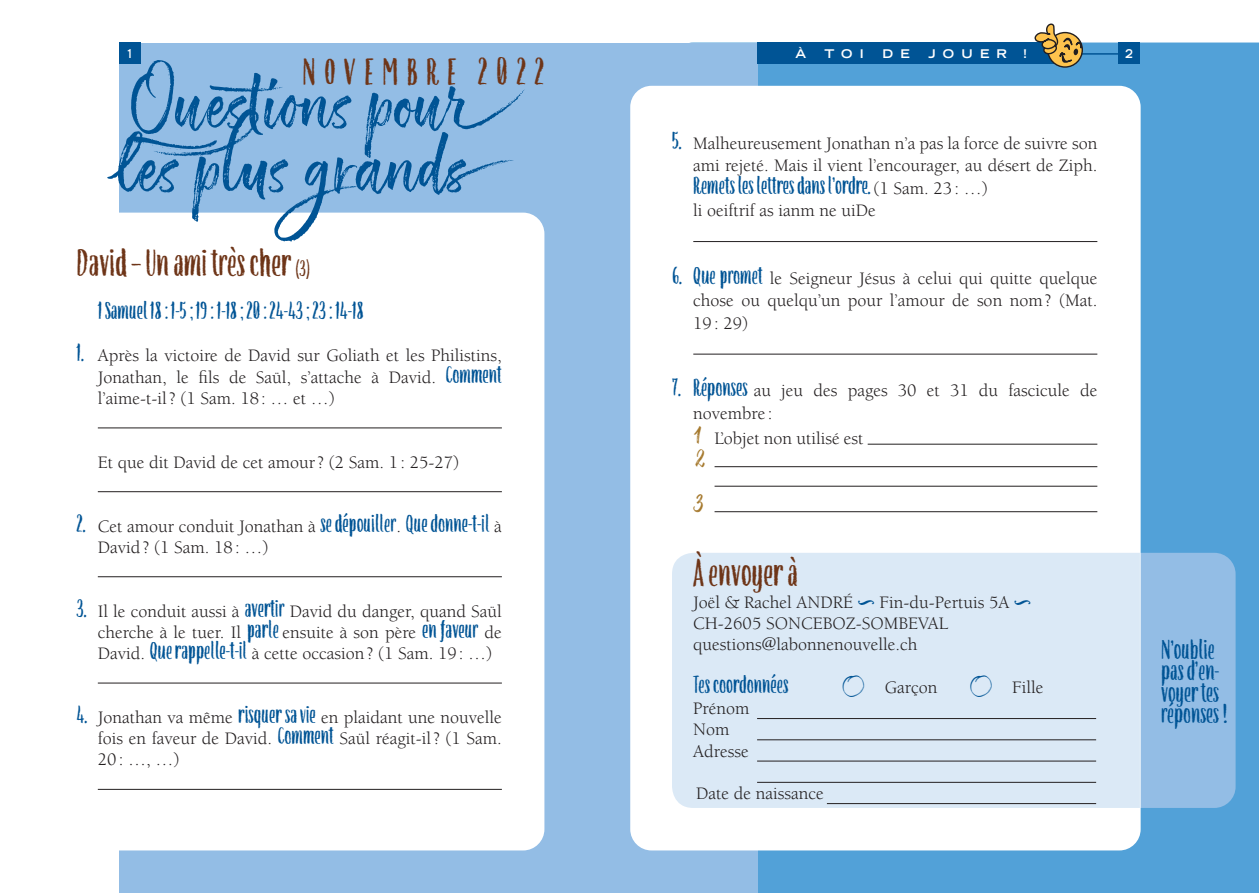
<style>
.page{position:relative;width:1259px;height:893px;background:#fff}
.page>*{position:absolute;margin:0;border:0;box-sizing:border-box;transform-origin:0 0}
.t1{font:72px/63.8px "ATS Script";color:#005495}
.H3_Titre_3e_niveau{font:condensed 42px "ATS Cond";color:#6e3518}
.H3_Titre_3e_niveau-2{font:condensed 42px "ATS Cond";letter-spacing:.2em;color:#6e3518}
.t2{font:condensed 30px/21.3px "ATS Cond";color:#005495}
.T1_Texte{font:condensed 27px "ATS Cond";color:#005495}
.t3{font:27px "ATS Script";color:#a67a2f}
.T1_Texte-2{font:18px/21.3px "Berkeley";color:#231f20;text-align:justify}
.t4{font:700 expanded 12px "Trade Gothic LT Std";letter-spacing:.6em;color:#fff}
.t5{font:700 expanded 12px "Trade Gothic LT Std";letter-spacing:.6em;color:#fff;scale:.85 1}
.s1{font-family:"ATS Cond";font-stretch:condensed;font-size:27px;color:#005495}
.s2{font-family:"Berkeley";font-stretch:normal;font-size:18px;color:#231f20}
.s3{font-size:24px}
.s4{font-family:"ATS Script";font-size:27px;color:#a67a2f}
.s5{font-family:"ATS Extras";font-size:22.5px;color:#005495}
</style>
<div class="page">
<div style="left:757px;top:43px;width:502px;height:850px;background:#52a1d8"></div>
<div style="left:119px;top:43px;width:638px;height:850px;background:#93bde5"></div>
<div style="left:672px;top:553px;width:563px;height:255px;background:#93bde5;border-radius:21px"></div>
<div style="left:630px;top:86px;width:510px;height:764px;background:#fff;border-radius:21px"></div>
<div style="left:34px;top:213px;width:510px;height:637px;background:#fff;border-radius:21px"></div>
<div style="left:672px;top:553px;width:468px;height:255px;background:#dbe9f6"></div>
<hr style="left:757px;top:718px;width:339px;height:1px;background:#231f20">
<hr style="left:757px;top:739px;width:339px;height:1px;background:#231f20">
<hr style="left:757px;top:761px;width:339px;height:1px;background:#231f20">
<hr style="left:757px;top:782px;width:339px;height:1px;background:#231f20">
<hr style="left:827px;top:803px;width:269px;height:1px;background:#231f20">
<hr style="left:693px;top:241px;width:404px;height:1px;background:#231f20">
<hr style="left:693px;top:354px;width:404px;height:1px;background:#231f20">
<hr style="left:867px;top:444px;width:230px;height:1px;background:#231f20">
<hr style="left:714px;top:466px;width:383px;height:1px;background:#231f20">
<hr style="left:714px;top:486px;width:383px;height:1px;background:#231f20">
<hr style="left:714px;top:511px;width:383px;height:1px;background:#231f20">
<hr style="left:98px;top:428px;width:404px;height:1px;background:#231f20">
<hr style="left:98px;top:491px;width:404px;height:1px;background:#231f20">
<hr style="left:98px;top:576px;width:404px;height:1px;background:#231f20">
<hr style="left:98px;top:683px;width:404px;height:1px;background:#231f20">
<hr style="left:98px;top:789px;width:404px;height:1px;background:#231f20">
<hr style="left:757px;top:53px;width:383px;height:2px;background:#005495">
<div style="left:757px;top:43px;width:308px;height:21px;background:#005495"></div>
<div style="left:1118px;top:43px;width:22px;height:21px;background:#005495"></div>
<div style="left:119px;top:43px;width:21px;height:21px;background:#005495"></div>
<svg style="left:1033px;top:23px;width:50px;height:49px"></svg>
<p class="t5" style="left:126px;top:46px;width:10px">1</p>
<p class="t4" style="left:795px;top:46px;width:12px">À</p>
<p class="t4" style="left:824px;top:46px;width:41px">TOI</p>
<p class="t4" style="left:882px;top:46px;width:29px">D E</p>
<p class="t4" style="left:928px;top:46px;width:80px">JOUER</p>
<p class="t4" style="left:1023px;top:46px;width:5px">!</p>
<p class="t5" style="left:1125px;top:46px;width:10px">2</p>
<h2 class="H3_Titre_3e_niveau-2" style="left:303px;top:48px;width:243px">NOVEMBRE 2022</h2>
<h1 class="t1" style="left:119px;top:71px;width:409px">Questions pour les plus grands</h1>
<p class="T1_Texte-2" style="left:672px;top:132px;width:427px;line-height:22.5px;text-align:right"><span class="s1">5.</span> Malheureusement Jonathan n’a pas la force de suivre son ami rejeté. Mais il vient l’encourager, au désert de Ziph.</p>
<p class="T1_Texte" style="left:693px;top:170px;width:296px">Remets les lettres dans l’ordre. <span class="s2">(1 Sam. 23: …)</span></p>
<p class="T1_Texte-2" style="left:693px;top:200px;width:184px">li oeiftrif as ianm ne uiDe</p>
<p class="H3_Titre_3e_niveau" style="left:77px;top:240px;width:235px">David – Un ami très cher <span class="s3">(3)</span></p>
<p class="T1_Texte" style="left:98px;top:295px;width:267px">1 Samuel 18: 1-5; 19: 1-18; 20: 24-43; 23: 14-18</p>
<p class="T1_Texte-2" style="left:98px;top:346px;width:405px;text-indent:-21px"><span class="s1">1.</span> Après la victoire de David sur Goliath et les Philistins, Jonathan, le fils de Saül, s’attache à David. <span class="s1">Comment </span>l’aime-t-il? (1 Sam. 18: … et …)</p>
<p class="T1_Texte-2" style="left:98px;top:452px;width:363px">Et que dit David de cet amour? (2 Sam. 1: 25-27)</p>
<p class="T1_Texte" style="left:77px;top:508px;width:427px">2. <span class="s2">Cet amour conduit Jonathan à</span> se dépouiller<span class="s2">.</span> Que donne-t-il <span class="s2">à</span></p>
<p class="T1_Texte-2" style="left:98px;top:537px;width:172px">David? (1 Sam. 18: …)</p>
<p class="T1_Texte-2" style="left:98px;top:601px;width:405px;text-indent:-21px"><span class="s1">3.</span> Il le conduit aussi à <span class="s1">avertir</span> David du danger, quand Saül cherche à le tuer. Il <span class="s1">parle</span> ensuite à son père <span class="s1">en faveur</span> de David. <span class="s1">Que rappelle-t-il</span> à cette occasion? (1 Sam. 19: …)</p>
<p class="T1_Texte-2" style="left:98px;top:707px;width:405px;text-indent:-21px"><span class="s1">4.</span> Jonathan va même <span class="s1">risquer sa vie</span> en plaidant une nouvelle fois en faveur de David. <span class="s1">Comment</span> Saül réagit-il? (1 Sam.<br>20: …, …)</p>
<p class="T1_Texte-2" style="left:693px;top:267px;width:405px;line-height:22.5px;text-indent:-21px"><span class="s1">6. Que promet</span> le Seigneur Jésus à celui qui quitte quelque chose ou quelqu’un pour l’amour de son nom? (Mat.<br>19: 29)</p>
<p class="T1_Texte-2" style="left:693px;top:380px;width:405px;line-height:22.5px;text-indent:-21px"><span class="s1">7. Réponses</span> au jeu des pages 30 et 31 du fascicule de novembre :</p>
<p class="T1_Texte-2" style="left:693px;top:429px;width:172px"><span class="s4">1</span> L’objet non utilisé est</p>
<p class="t3" style="left:693px;top:442px;width:16px">2</p>
<p class="t3" style="left:693px;top:487px;width:15px">3</p>
<h2 class="H3_Titre_3e_niveau" style="left:693px;top:550px;width:106px">À envoyer à</h2>
<p class="T1_Texte-2" style="left:693px;top:592px;width:339px;text-align:left">Joël &amp; Rachel ANDRÉ <sup>…</sup> Fin-du-Pertuis 5A <sup>…<br></sup>CH-2605 SONCEBOZ-SOMBEVAL questions@labonnenouvelle.ch</p>
<h3 class="T1_Texte" style="left:693px;top:669px;width:97px">Tes coordonnées</h3>
<p class="T1_Texte-2" style="left:842px;top:677px;width:97px"><span class="s5">£</span> Garçon</p>
<p class="T1_Texte-2" style="left:969px;top:677px;width:75px"><span class="s5">£</span> Fille</p>
<p class="T1_Texte-2" style="left:693px;top:698px;width:58px;text-align:left">Prénom<br>Nom<br>Adresse</p>
<p class="T1_Texte-2" style="left:696px;top:783px;width:129px">Date de naissance</p>
<h3 class="t2" style="left:1161px;top:639px;width:68px">N’oublie pas d’en&shy;voyer tes réponses !</h3>
</div>
